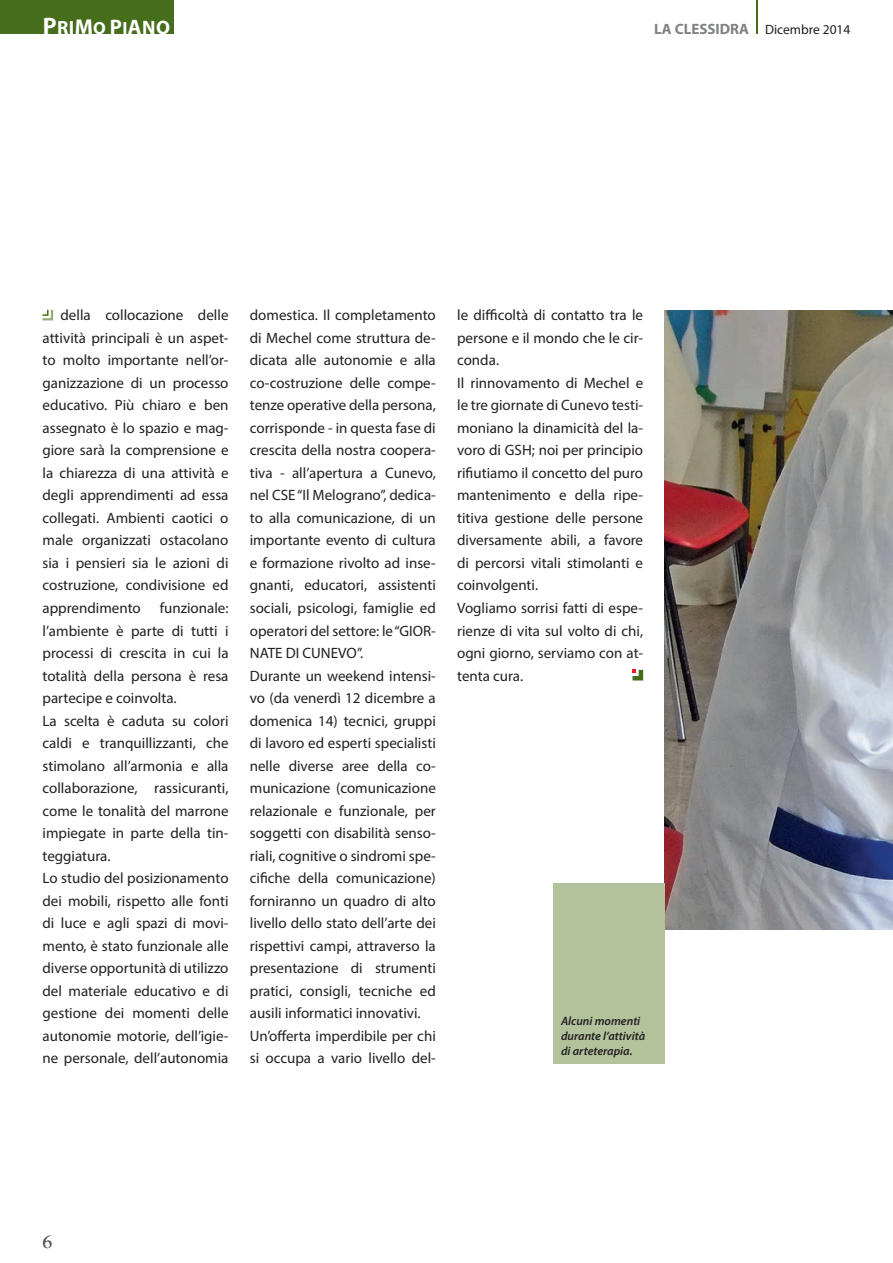
<style>
.page{position:relative;width:893px;height:1263px;background:#fff}
.page>*{position:absolute;margin:0;border:0;box-sizing:border-box;transform-origin:0 0}
.t1{font:700 19.2px "Myriad Pro";color:#fff}
.t2{font:700 18px "Goudy";color:#57585a}
.t3{font:15px/22.5px "Myriad Pro";color:#231f20}
.t4{font:13.5px "Myriad Pro";color:#231f20}
.t5{font:italic 600 12px/15px "Myriad Pro";color:#231f20}
.s1{font-size:23.85px}
.s2{font-size:21.6px}
.s3{font-size:17.7px}
.s4{font-size:21px}
.s5{font-size:19.5px}
.s6{font-weight:700;font-size:15px;color:#808285}
</style>
<div class="page">
<div style="left:0;top:0;width:174px;height:34px;background:#456d1c"></div>
<hr style="left:756px;top:0;width:2px;height:34px;background:#456d1c">
<svg style="left:42px;top:309px;width:12px;height:12px"></svg>
<img style="left:664px;top:311px;width:229px;height:618px">
<div style="left:553px;top:883px;width:111px;height:180px;background:#b2c29b"></div>
<svg style="left:632px;top:669px;width:12px;height:12px"></svg>
<p class="t1" style="left:43px;top:15px;width:129px"><span class="s1">P</span>RI<span class="s2">M</span><span class="s3">O</span> <span class="s4">P</span><span class="s3">I</span><span class="s4">A</span><span class="s5">NO</span></p>
<p class="t4" style="left:654px;top:21px;width:198px"><span class="s6">LA CLESSIDRA</span> Dicembre 2014</p>
<p class="t3" style="left:43px;top:304px;width:188px;text-align:justify;text-indent:18px">della collocazione delle attività principali è un aspet&shy;to molto importante nell’or&shy;ganizzazione di un processo educativo. Più chiaro e ben assegnato è lo spazio e mag&shy;giore sarà la comprensione e la chiarezza di una attività e degli apprendimenti ad essa collegati. Ambienti caotici o male organizzati ostacolano sia i pensieri sia le azioni di costruzione, condivisione ed apprendimento</p>
<p class="t3" style="left:43px;top:596px;width:188px;text-indent:117px">funzionale: l’ambiente è parte di tutti i processi di crescita in cui la totalità della persona è resa partecipe e coinvolta.<br>La scelta è caduta su colori caldi e tranquillizzanti, che stimolano all’armonia e alla collaborazione, rassicuranti, come le tonalità del marrone impiegate in parte della tin&shy;teggiatura.<br>Lo studio del posizionamento dei mobili, rispetto alle fonti di luce e agli spazi di movi&shy;mento, è stato funzionale alle diverse opportunità di utilizzo del materiale educativo e di gestione dei momenti delle autonomie motorie, dell’igie&shy;ne personale, dell’autonomia</p>
<p class="t3" style="left:250px;top:304px;width:188px">domestica. Il completamento di Mechel come struttura de&shy;dicata alle autonomie e alla co-costruzione delle compe&shy;tenze operative della persona, corrisponde - in questa fase di crescita della nostra coopera&shy;tiva - all’apertura a Cunevo, nel CSE “Il Melograno”, dedica&shy;to alla comunicazione, di un importante evento di cultura e formazione rivolto ad inse&shy;gnanti, educatori, assistenti sociali, psicologi, famiglie ed operatori del settore: le “GIOR-<br>NATE DI CUNEVO”.<br>Durante un weekend intensi&shy;vo (da venerdì 12 dicembre a domenica 14) tecnici, gruppi di lavoro ed esperti specialisti nelle diverse aree della co&shy;municazione (comunicazione relazionale e funzionale, per soggetti con disabilità senso&shy;riali, cognitive o sindromi spe&shy;cifiche della comunicazione) forniranno un quadro di alto livello dello stato dell’arte dei rispettivi campi, attraverso la presentazione di strumenti pratici, consigli, tecniche ed ausili informatici innovativi.<br>Un’offerta imperdibile per chi si occupa a vario livello del-</p>
<p class="t3" style="left:457px;top:304px;width:188px">le difficoltà di contatto tra le persone e il mondo che le cir&shy;conda.<br>Il rinnovamento di Mechel e le tre giornate di Cunevo testi&shy;moniano la dinamicità del la&shy;voro di GSH; noi per principio rifiutiamo il concetto del puro mantenimento e della ripe&shy;titiva gestione delle persone diversamente abili, a favore di percorsi vitali stimolanti e coinvolgenti.<br>Vogliamo sorrisi fatti di espe&shy;rienze di vita sul volto di chi, ogni giorno, serviamo con at&shy;tenta cura.</p>
<p class="t5" style="left:561px;top:1013px;width:86px">Alcuni momenti durante l’attività di arteterapia.</p>
<p class="t2" style="left:43px;top:1231px;width:12px">6</p>
</div>
